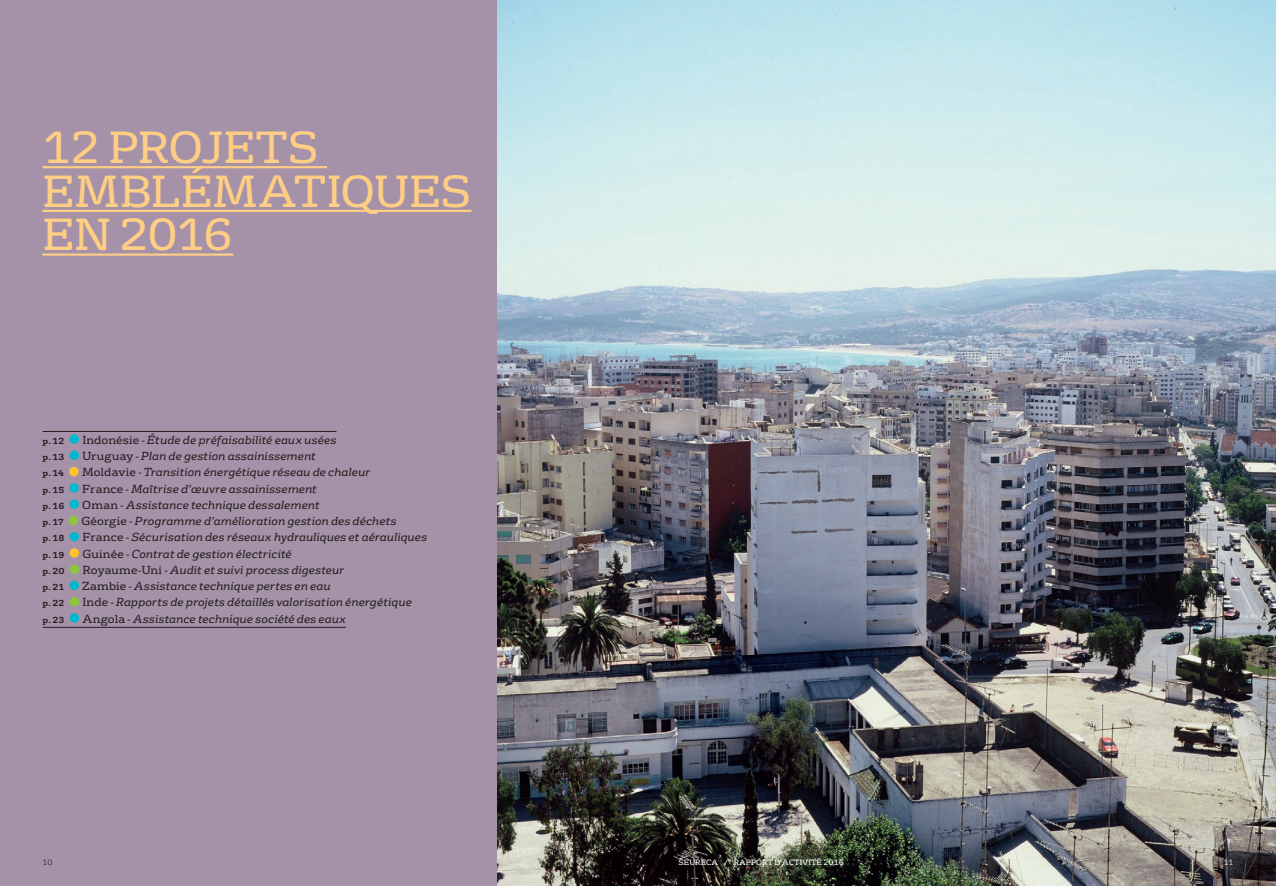
<style>
.page{position:relative;width:1276px;height:886px;background:#fff}
.page>*{position:absolute;margin:0;border:0;box-sizing:border-box;transform-origin:0 0}
.t1{font:43.62px/43.6px "FS Rufus";letter-spacing:-.01em;color:#fece84}
.t2{font:italic 11.38px "FS Rufus";color:#231f20}
.t3{font:700 8.5px "FS Rufus";letter-spacing:.005em;color:#231f20}
.t4{font:7.5px "FS Rufus";color:#fff}
.t5{font:300 7.5px "FS Rufus";color:#231f20}
.t6{font:300 7.5px "FS Rufus";color:#fff}
.s1{font-style:normal}
</style>
<div class="page">
<img style="left:496px;top:0;width:780px;height:886px">
<div style="left:0;top:0;width:496px;height:886px;background:#a692a8"></div>
<hr style="left:43px;top:166px;width:284px;height:2px;background:#fece84">
<hr style="left:43px;top:210px;width:428px;height:2px;background:#fece84">
<hr style="left:43px;top:253px;width:190px;height:3px;background:#fece84">
<hr style="left:43px;top:431px;width:293px;height:1px;background:#231f20">
<hr style="left:43px;top:627px;width:303px;height:1px;background:#231f20">
<div style="left:70px;top:434px;width:9px;height:10px;background:#00b7ce;border-radius:50%"></div>
<div style="left:69px;top:451px;width:10px;height:9px;background:#00b7ce;border-radius:50%"></div>
<div style="left:69px;top:467px;width:10px;height:9px;background:#fec231;border-radius:50%"></div>
<div style="left:69px;top:483px;width:10px;height:10px;background:#00b7ce;border-radius:50%"></div>
<div style="left:69px;top:499px;width:10px;height:10px;background:#00b7ce;border-radius:50%"></div>
<div style="left:69px;top:516px;width:9px;height:9px;background:#8bc63e;border-radius:50%"></div>
<div style="left:70px;top:532px;width:9px;height:9px;background:#00b7ce;border-radius:50%"></div>
<div style="left:70px;top:548px;width:9px;height:10px;background:#fec231;border-radius:50%"></div>
<div style="left:70px;top:564px;width:9px;height:10px;background:#8bc63e;border-radius:50%"></div>
<div style="left:69px;top:581px;width:10px;height:9px;background:#00b7ce;border-radius:50%"></div>
<div style="left:70px;top:597px;width:9px;height:9px;background:#8bc63e;border-radius:50%"></div>
<div style="left:70px;top:613px;width:9px;height:10px;background:#00b7ce;border-radius:50%"></div>
<h1 class="t1" style="left:43px;top:123px;width:430px">12 PROJETS<br>EMBLÉMATIQUES<br>EN 2016</h1>
<p class="t3" style="left:43px;top:433px;width:23px">p. 12</p>
<p class="t2" style="left:82px;top:430px;width:255px"><span class="s1">Indonésie -</span> Étude de préfaisabilité eaux usées</p>
<p class="t3" style="left:43px;top:450px;width:23px">p. 13</p>
<p class="t2" style="left:82px;top:446px;width:235px"><span class="s1">Uruguay -</span> Plan de gestion assainissement</p>
<p class="t3" style="left:43px;top:466px;width:23px">p. 14</p>
<p class="t2" style="left:82px;top:463px;width:290px"><span class="s1">Moldavie -</span> Transition énergétique réseau de chaleur</p>
<p class="t3" style="left:43px;top:482px;width:23px">p. 15</p>
<p class="t2" style="left:82px;top:479px;width:236px"><span class="s1">France -</span> Maîtrise d’œuvre assainissement</p>
<p class="t3" style="left:43px;top:498px;width:23px">p. 16</p>
<p class="t2" style="left:82px;top:495px;width:239px"><span class="s1">Oman -</span> Assistance technique dessalement</p>
<p class="t3" style="left:43px;top:515px;width:23px">p. 17</p>
<p class="t2" style="left:82px;top:511px;width:316px"><span class="s1">Géorgie -</span> Programme d’amélioration gestion des déchets</p>
<p class="t3" style="left:43px;top:531px;width:23px">p. 18</p>
<p class="t2" style="left:82px;top:528px;width:346px"><span class="s1">France -</span> Sécurisation des réseaux hydrauliques et aérauliques</p>
<p class="t3" style="left:43px;top:547px;width:23px">p. 19</p>
<p class="t2" style="left:82px;top:544px;width:211px"><span class="s1">Guinée -</span> Contrat de gestion électricité</p>
<p class="t3" style="left:43px;top:563px;width:24px">p. 20</p>
<p class="t2" style="left:83px;top:560px;width:263px"><span class="s1">Royaume-Uni -</span> Audit et suivi process digesteur</p>
<p class="t3" style="left:43px;top:580px;width:23px">p. 21</p>
<p class="t2" style="left:82px;top:576px;width:250px"><span class="s1">Zambie -</span> Assistance technique pertes en eau</p>
<p class="t3" style="left:43px;top:596px;width:23px">p. 22</p>
<p class="t2" style="left:82px;top:593px;width:331px"><span class="s1">Inde -</span> Rapports de projets détaillés valorisation énergétique</p>
<p class="t3" style="left:43px;top:612px;width:23px">p. 23</p>
<p class="t2" style="left:82px;top:609px;width:265px"><span class="s1">Angola -</span> Assistance technique société des eaux</p>
<p class="t5" style="left:43px;top:856px;width:11px">10</p>
<p class="t4" style="left:678px;top:856px;width:167px">SEURECA / RAPPORT D’ACTIVITÉ 2016</p>
<p class="t6" style="left:1223px;top:856px;width:11px">11</p>
</div>
